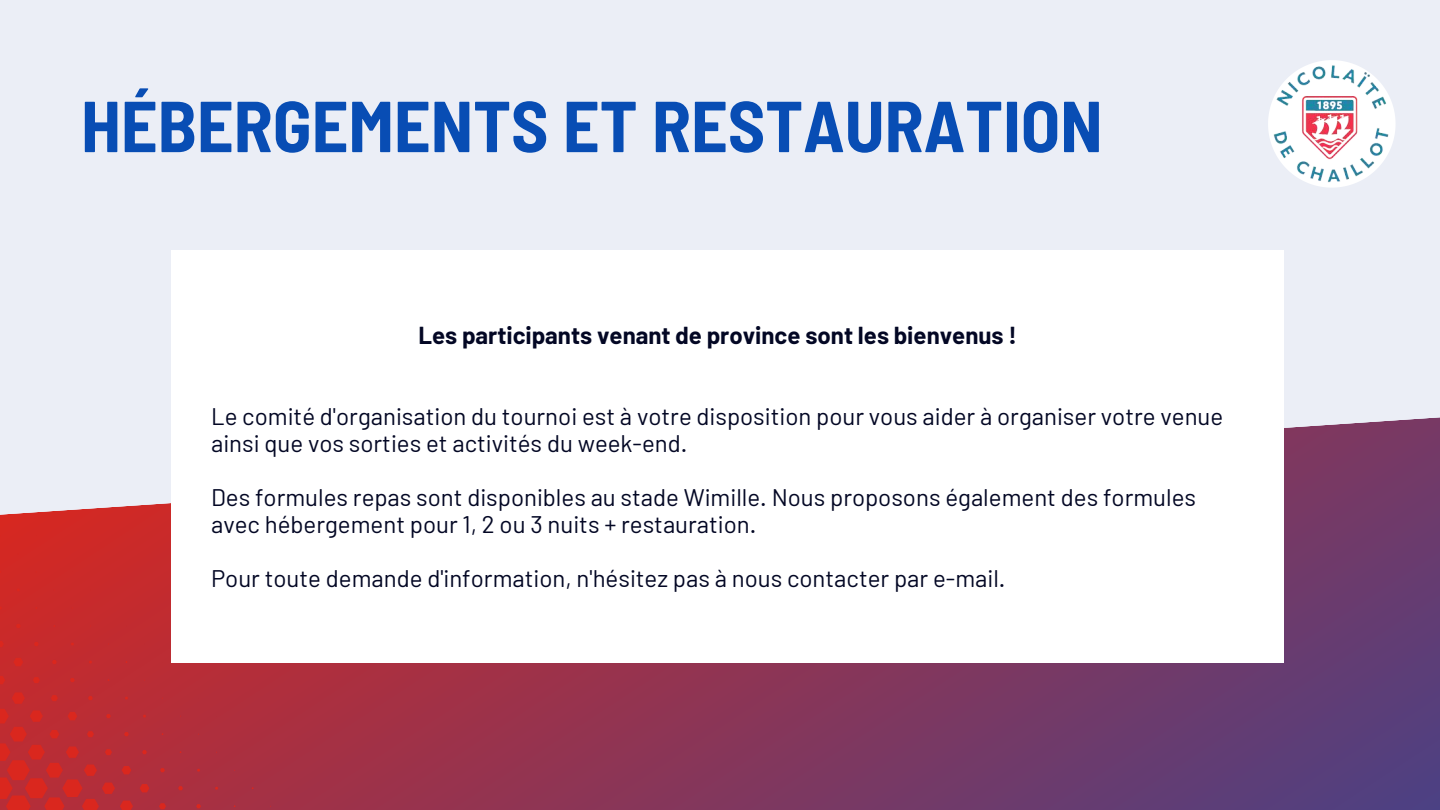
<style>
.page{position:relative;width:1440px;height:810px;background:#ebeef6}
.page>*{position:absolute;margin:0;border:0;box-sizing:border-box;transform-origin:0 0}
.t1{font:700 semi-condensed 72px "Barlow";color:#084db4}
.t2{font:24px/27px "Barlow";color:#030724}
.t3{font:700 24px "Barlow";color:#030724}
</style>
<div class="page">
<svg style="left:0;top:417px;width:1440px;height:393px;background:#8e4061"></svg>
<div style="left:171px;top:250px;width:1113px;height:413px;background:#fff"></div>
<svg style="left:16px;top:624px;width:5px;height:4px"></svg>
<svg style="left:34px;top:642px;width:5px;height:4px"></svg>
<svg style="left:52px;top:660px;width:5px;height:4px"></svg>
<svg style="left:70px;top:678px;width:5px;height:4px"></svg>
<svg style="left:142px;top:750px;width:5px;height:4px"></svg>
<svg style="left:160px;top:768px;width:5px;height:4px"></svg>
<svg style="left:178px;top:786px;width:5px;height:4px"></svg>
<svg style="left:196px;top:804px;width:5px;height:4px"></svg>
<svg style="left:0;top:641px;width:4px;height:6px"></svg>
<svg style="left:13px;top:658px;width:10px;height:8px"></svg>
<svg style="left:33px;top:677px;width:7px;height:6px"></svg>
<svg style="left:140px;top:784px;width:9px;height:8px"></svg>
<svg style="left:159px;top:803px;width:7px;height:6px"></svg>
<svg style="left:0;top:676px;width:5px;height:8px"></svg>
<svg style="left:0;top:692px;width:133px;height:118px;background:#bf2b30"></svg>
<img style="left:1269px;top:60px;width:126px;height:128px">
<h1 class="t1" style="left:81px;top:80px;width:1023px">HÉBERGEMENTS ET RESTAURATION</h1>
<p class="t3" style="left:418px;top:320px;width:600px">Les participants venant de province sont les bienvenus !</p>
<p class="t2" style="left:211px;top:402px;width:1014px">Le comité d'organisation du tournoi est à votre disposition pour vous aider à organiser votre venue ainsi que vos sorties et activités du week-end.</p>
<p class="t2" style="left:211px;top:483px;width:987px">Des formules repas sont disponibles au stade Wimille. Nous proposons également des formules avec hébergement pour 1, 2 ou 3 nuits + restauration.</p>
<p class="t2" style="left:211px;top:564px;width:796px">Pour toute demande d'information, n'hésitez pas à nous contacter par e-mail.</p>
</div>
